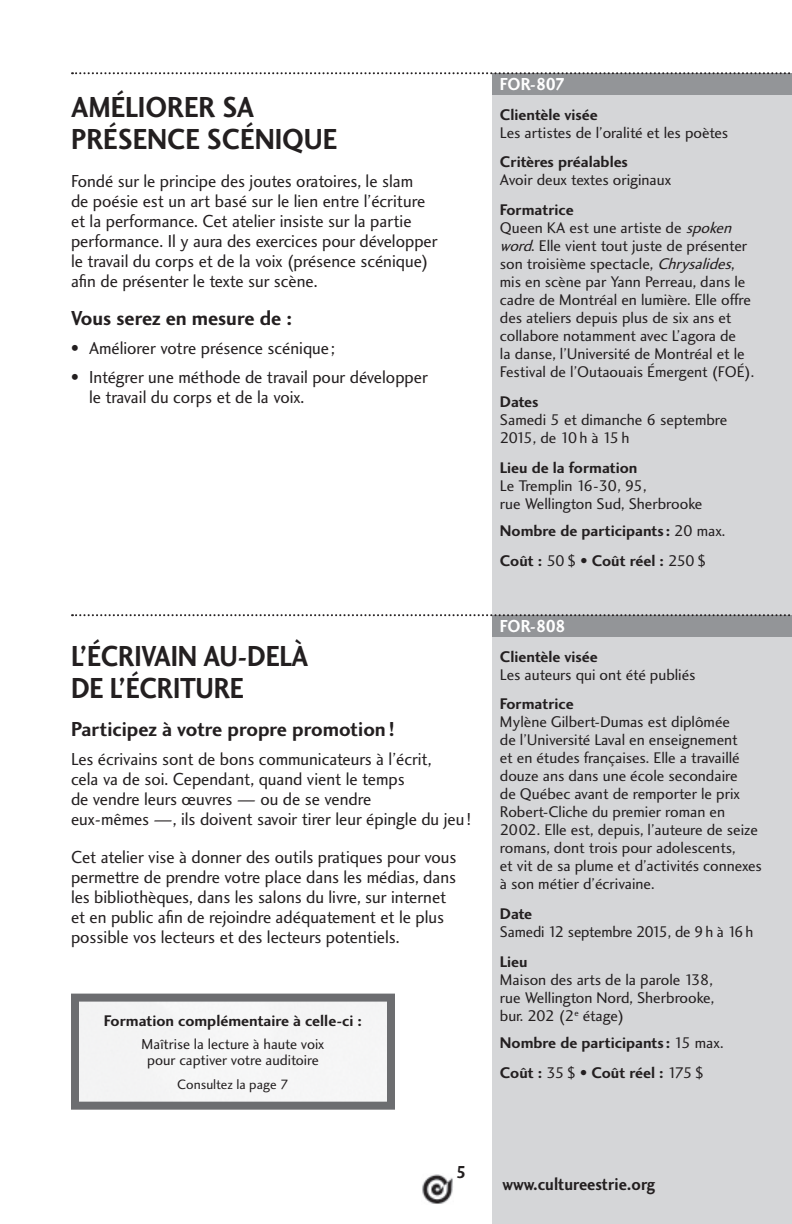
<style>
.page{position:relative;width:792px;height:1224px;background:#fff}
.page>*{position:absolute;margin:0;border:0;box-sizing:border-box;transform-origin:0 0}
.Titre{font:30px/32px "Charlotte Sans Bold Plain";letter-spacing:-.005em;color:#231f20;scale:.89 1}
.Titre-2{font:30px/32px "Charlotte Sans Bold Plain";letter-spacing:-.005em;color:#231f20;scale:.92 1}
.Sous-titre_1{font:21px "Charlotte Sans Bold Plain";color:#231f20}
.Description{font:18px/20px "Charlotte Sans Book Plain";color:#231f20}
.t1{font:18px "Charlotte Sans Bold Plain";color:#231f20;scale:.92 1}
.Chiffre{font:18px "Charlotte Sans Bold Plain";letter-spacing:-.015em;color:#fff;scale:.92 1}
.Texte_formation{font:16px/18px "Charlotte Sans Book Plain";color:#231f20}
.Sous-Titre_2{font:16px "Charlotte Sans Bold Plain";color:#231f20}
.Texte_formation-2{font:16px "Charlotte Sans Bold Plain";color:#231f20}
.Texte_formation-3{font:15px/16px "Charlotte Sans Book Plain";color:#231f20;text-align:center}
.Texte_formation-4{font:14px "Charlotte Sans Book Plain";color:#231f20}
.s1{font-style:italic}
.s2{font-family:"Charlotte Sans Book Plain"}
</style>
<div class="page">
<div style="left:492px;top:87px;width:300px;height:1137px;background:#d5d6d8"></div>
<div style="left:492px;top:73px;width:300px;height:21px;background:#939598"></div>
<div style="left:492px;top:615px;width:300px;height:21px;background:#939598"></div>
<svg style="left:72px;top:614px;width:718px;height:2px"></svg>
<svg style="left:72px;top:72px;width:718px;height:2px"></svg>
<div style="left:71px;top:994px;width:324px;height:116px;border:8px solid #6c6d70"></div>
<img style="left:422px;top:1174px;width:31px;height:30px">
<p class="Titre-2" style="left:71px;top:90px;width:291px">AMÉLIORER SA<br>PRÉSENCE SCÉNIQUE</p>
<p class="Description" style="left:71px;top:171px;width:368px">Fondé sur le principe des joutes oratoires, le slam<br>de poésie est un art basé sur le lien entre l’écriture et la performance. Cet atelier insiste sur la partie performance. Il y aura des exercices pour développer le travail du corps et de la voix (présence scénique) afin de présenter le texte sur scène.</p>
<p class="Sous-titre_1" style="left:71px;top:305px;width:223px">Vous serez en mesure de :</p>
<p class="Description" style="left:71px;top:338px;width:266px">• Améliorer votre présence scénique ;</p>
<p class="Description" style="left:89px;top:367px;width:340px;text-indent:-18px">• Intégrer une méthode de travail pour développer le travail du corps et de la voix.</p>
<p class="Titre" style="left:71px;top:639px;width:268px">L’ÉCRIVAIN AU-DELÀ<br>DE L’ÉCRITURE</p>
<p class="Sous-titre_1" style="left:71px;top:716px;width:325px">Participez à votre propre promotion!</p>
<p class="Description" style="left:71px;top:748px;width:402px">Les écrivains sont de bons communicateurs à l’écrit,<br>cela va de soi. Cependant, quand vient le temps<br>de vendre leurs œuvres — ou de se vendre<br>eux-mêmes —, ils doivent savoir tirer leur épingle du jeu !</p>
<p class="Description" style="left:71px;top:846px;width:387px">Cet atelier vise à donner des outils pratiques pour vous permettre de prendre votre place dans les médias, dans les bibliothèques, dans les salons du livre, sur internet et en public afin de rejoindre adéquatement et le plus possible vos lecteurs et des lecteurs potentiels.</p>
<p class="Texte_formation-2" style="left:104px;top:1011px;width:260px">Formation complémentaire à celle-ci :</p>
<p class="Texte_formation-3" style="left:142px;top:1036px;width:184px">Maîtrise la lecture à haute voix pour captiver votre auditoire</p>
<p class="Texte_formation-4" style="left:177px;top:1076px;width:113px">Consultez la page 7</p>
<p class="t1" style="left:456px;top:1161px;width:12px">5</p>
<p class="Chiffre" style="left:500px;top:73px;width:72px">FOR-807</p>
<p class="Sous-Titre_2" style="left:500px;top:105px;width:100px">Clientèle visée</p>
<p class="Texte_formation" style="left:500px;top:123px;width:230px">Les artistes de l’oralité et les poètes</p>
<p class="Sous-Titre_2" style="left:500px;top:153px;width:129px">Critères préalables</p>
<p class="Texte_formation" style="left:500px;top:171px;width:173px">Avoir deux textes originaux</p>
<p class="Sous-Titre_2" style="left:500px;top:200px;width:75px">Formatrice</p>
<p class="Texte_formation" style="left:500px;top:219px;width:255px">Queen KA est une artiste de <span class="s1">spoken word</span>. Elle vient tout juste de présenter son troisième spectacle, <span class="s1">Chrysalides</span>, mis en scène par Yann Perreau, dans le cadre de Montréal en lumière. Elle offre des ateliers depuis plus de six ans et collabore notamment avec L’agora de<br>la danse, l’Université de Montréal et le Festival de l’Outaouais Émergent (FOÉ).</p>
<p class="Sous-Titre_2" style="left:500px;top:392px;width:40px">Dates</p>
<p class="Texte_formation" style="left:500px;top:411px;width:229px">Samedi 5 et dimanche 6 septembre<br>2015, de 10 h à 15 h</p>
<p class="Sous-Titre_2" style="left:500px;top:458px;width:139px">Lieu de la formation</p>
<p class="Texte_formation" style="left:500px;top:476px;width:204px">Le Tremplin 16-30, 95,<br>rue Wellington Sud, Sherbrooke</p>
<p class="Texte_formation-2" style="left:500px;top:521px;width:225px">Nombre de participants: <span class="s2">20 max.</span></p>
<p class="Sous-Titre_2" style="left:500px;top:551px;width:208px">Coût : <span class="s2">50$</span> • Coût réel : <span class="s2">250$</span></p>
<p class="Chiffre" style="left:500px;top:615px;width:73px">FOR-808</p>
<p class="Sous-Titre_2" style="left:500px;top:647px;width:100px">Clientèle visée</p>
<p class="Texte_formation" style="left:500px;top:665px;width:197px">Les auteurs qui ont été publiés</p>
<p class="Sous-Titre_2" style="left:500px;top:695px;width:75px">Formatrice</p>
<p class="Texte_formation" style="left:500px;top:713px;width:263px">Mylène Gilbert-Dumas est diplômée<br>de l’Université Laval en enseignement<br>et en études françaises. Elle a travaillé douze ans dans une école secondaire<br>de Québec avant de remporter le prix Robert-Cliche du premier roman en 2002. Elle est, depuis, l’auteure de seize romans, dont trois pour adolescents,<br>et vit de sa plume et d’activités connexes à son métier d’écrivaine.</p>
<p class="Sous-Titre_2" style="left:500px;top:904px;width:34px">Date</p>
<p class="Texte_formation" style="left:500px;top:923px;width:255px">Samedi 12 septembre 2015, de 9h à 16h</p>
<p class="Sous-Titre_2" style="left:500px;top:952px;width:29px">Lieu</p>
<p class="Texte_formation" style="left:500px;top:970px;width:216px;text-align:justify">Maison des arts de la parole 138, rue Wellington Nord, Sherbrooke, bur. 202 (2<sup>e</sup> étage)</p>
<p class="Texte_formation-2" style="left:500px;top:1033px;width:224px">Nombre de participants: <span class="s2">15 max.</span></p>
<p class="Sous-Titre_2" style="left:500px;top:1063px;width:206px">Coût : <span class="s2">35$</span> • Coût réel : <span class="s2">175$</span></p>
<p class="t1" style="left:502px;top:1173px;width:167px">www.cultureestrie.org</p>
</div>
